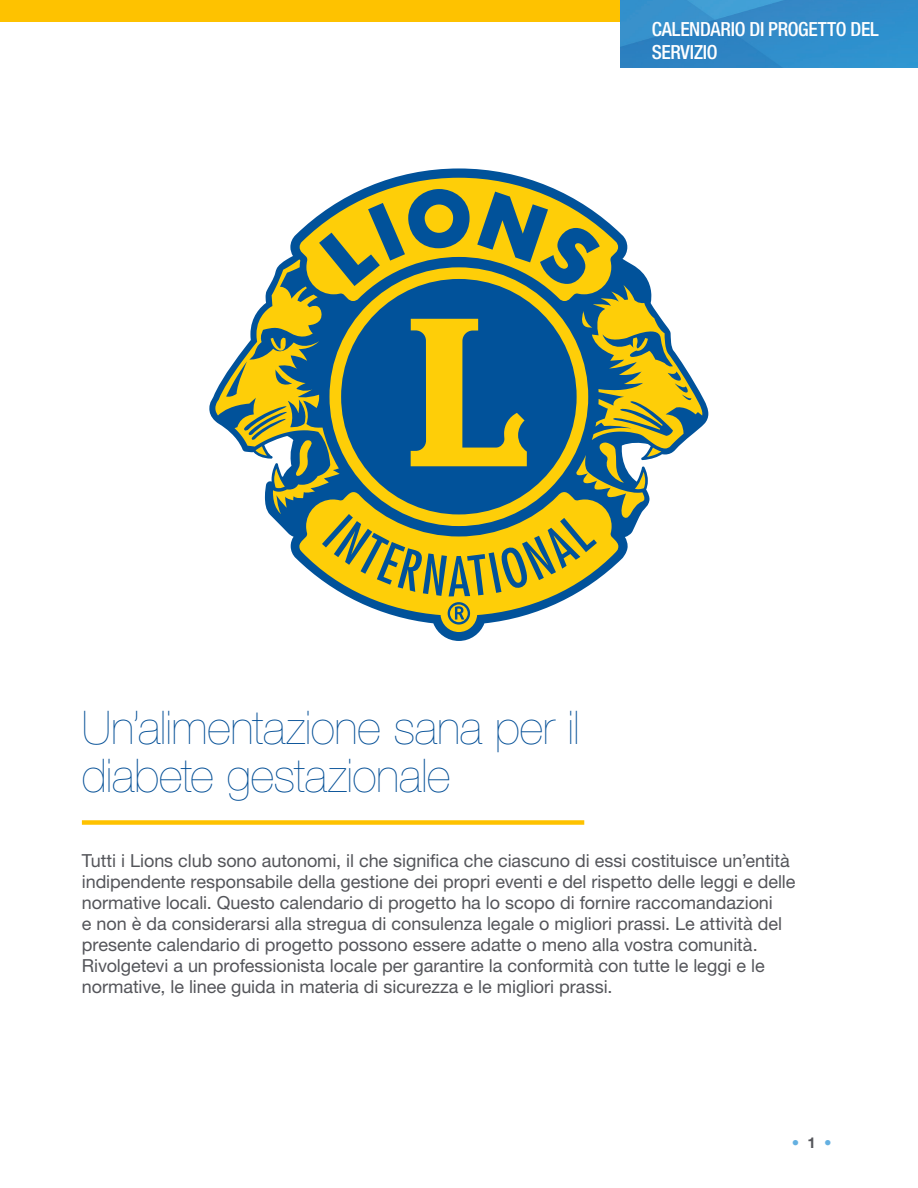
<style>
.page{position:relative;width:918px;height:1188px;background:#fff}
.page>*{position:absolute;margin:0;border:0;box-sizing:border-box;transform-origin:0 0}
.t1{font:200 46.5px/48px "Helvetica Neue LT Std";letter-spacing:-.01em;color:#014d95}
.t2{font:500 condensed 19.5px/22.5px "Helvetica Neue LT Std";letter-spacing:-.015em;color:#fff}
.t3{font:18px/21px "Helvetica Neue LT Std";letter-spacing:-.005em;color:#54555a}
.t4{font:100 15px "Helvetica Neue LT Std";color:#64b0e1}
.s1{font-weight:700;color:#54555a}
</style>
<div class="page">
<div style="left:0;top:0;width:918px;height:21px;background:#fec200"></div>
<img style="left:620px;top:0;width:298px;height:68px">
<div style="left:82px;top:820px;width:502px;height:5px;background:#fec200"></div>
<svg style="left:209px;top:168px;width:499px;height:473px"></svg>
<p class="t2" style="left:652px;top:18px;width:228px">CALENDARIO DI PROGETTO DEL<br>SERVIZIO</p>
<h1 class="t1" style="left:82px;top:703px;width:499px">Un’alimentazione sana per il diabete gestazionale</h1>
<p class="t3" style="left:82px;top:850px;width:715px">Tutti i Lions club sono autonomi, il che significa che ciascuno di essi costituisce un’entità indipendente responsabile della gestione dei propri eventi e del rispetto delle leggi e delle normative locali. Questo calendario di progetto ha lo scopo di fornire raccomandazioni<br>e non è da considerarsi alla stregua di consulenza legale o migliori prassi. Le attività del presente calendario di progetto possono essere adatte o meno alla vostra comunità.<br>Rivolgetevi a un professionista locale per garantire la conformità con tutte le leggi e le normative, le linee guida in materia di sicurezza e le migliori prassi.</p>
<p class="t4" style="left:792px;top:1134px;width:42px">• <span class="s1">1</span> •</p>
</div>
